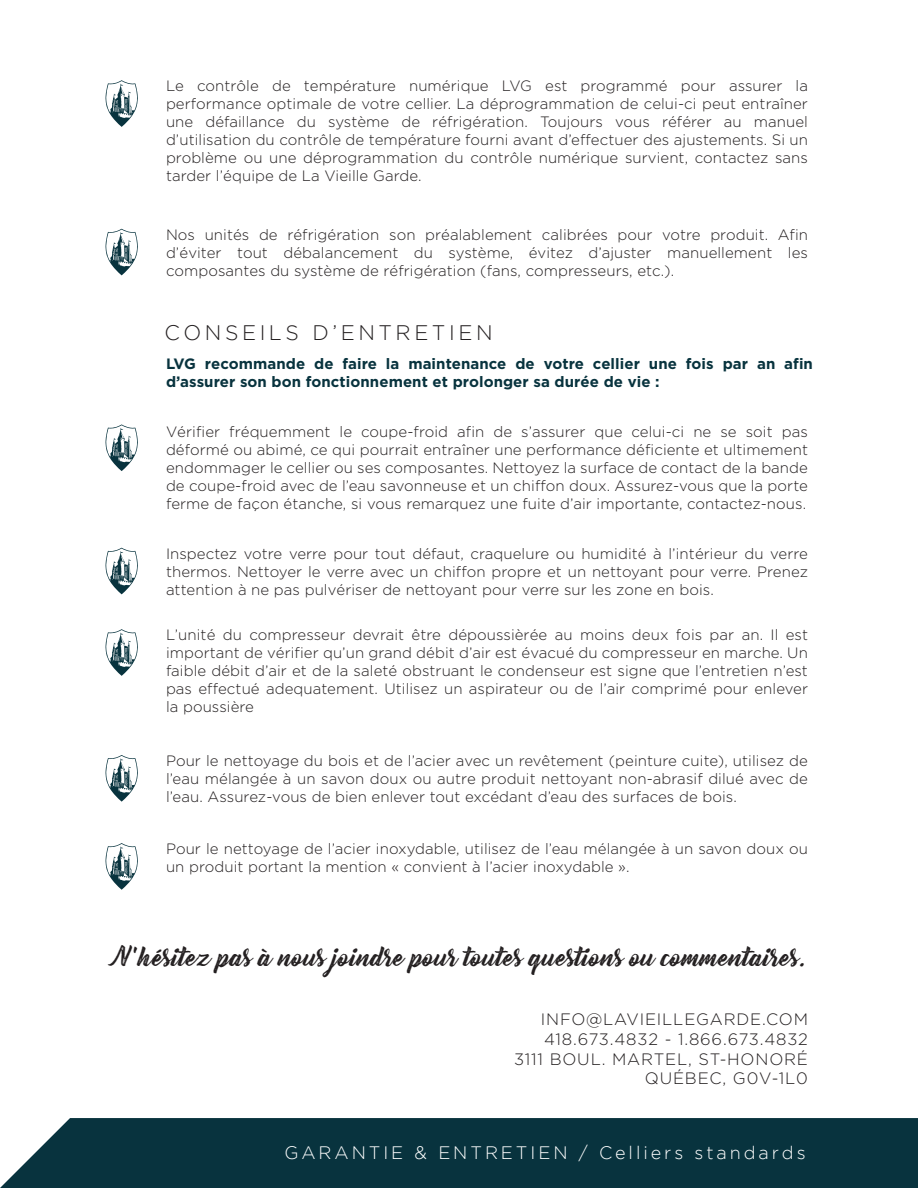
<style>
.page{position:relative;width:918px;height:1188px;background:#fff}
.page>*{position:absolute;margin:0;border:0;box-sizing:border-box;transform-origin:0 0}
.t1{font:24px "Bernadette Rough";letter-spacing:.005em;color:#231f20}
.t2{font:300 21px "Gotham";letter-spacing:.17em;color:#231f20}
.t3{font:300 18px "Gotham";letter-spacing:.16em;color:#fff}
.t4{font:300 16.5px/19.8px "Gotham";letter-spacing:.05em;color:#231f20;text-align:right}
.t5{font:300 15px/18px "Gotham";letter-spacing:.005em;color:#231f20;text-align:justify}
.t6{font:700 15px/18px "Gotham";letter-spacing:.005em;color:#08333e}
</style>
<div class="page">
<div style="left:0;top:1118px;width:918px;height:70px;background:#08333e"></div>
<svg style="left:105px;top:424px;width:33px;height:47px"></svg>
<svg style="left:105px;top:229px;width:33px;height:46px"></svg>
<svg style="left:105px;top:80px;width:33px;height:47px"></svg>
<svg style="left:105px;top:755px;width:33px;height:47px"></svg>
<svg style="left:105px;top:548px;width:33px;height:46px"></svg>
<svg style="left:105px;top:629px;width:33px;height:47px"></svg>
<svg style="left:105px;top:843px;width:33px;height:47px"></svg>
<p class="t5" style="left:166px;top:77px;width:644px">Le contrôle de température numérique LVG est programmé pour assurer la performance optimale de votre cellier. La déprogrammation de celui-ci peut entraîner une défaillance du système de réfrigération. Toujours vous référer au manuel d’utilisation du contrôle de température fourni avant d’effectuer des ajustements. Si un problème ou une déprogrammation du contrôle numérique survient, contactez sans tarder l’équipe de La Vieille Garde.</p>
<p class="t5" style="left:166px;top:225px;width:644px">Nos unités de réfrigération son préalablement calibrées pour votre produit. Afin d’éviter tout débalancement du système, évitez d’ajuster manuellement les composantes du système de réfrigération (fans, compresseurs, etc.).</p>
<h2 class="t2" style="left:165px;top:321px;width:330px">CONSEILS D’ENTRETIEN</h2>
<p class="t6" style="left:166px;top:355px;width:649px">LVG recommande de faire la maintenance de votre cellier une fois par an afin d’assurer son bon fonctionnement et prolonger sa durée de vie :</p>
<p class="t5" style="left:166px;top:422px;width:644px">Vérifier fréquemment le coupe-froid afin de s’assurer que celui-ci ne se soit pas déformé ou abimé, ce qui pourrait entraîner une performance déficiente et ultimement endommager le cellier ou ses composantes. Nettoyez la surface de contact de la bande de coupe-froid avec de l’eau savonneuse et un chiffon doux. Assurez-vous que la porte ferme de façon étanche, si vous remarquez une fuite d’air importante, contactez-nous.</p>
<p class="t5" style="left:166px;top:544px;width:644px">Inspectez votre verre pour tout défaut, craquelure ou humidité à l’intérieur du verre thermos. Nettoyer le verre avec un chiffon propre et un nettoyant pour verre. Prenez attention à ne pas pulvériser de nettoyant pour verre sur les zone en bois.</p>
<p class="t5" style="left:166px;top:626px;width:644px">L’unité du compresseur devrait être dépoussièrée au moins deux fois par an. Il est important de vérifier qu’un grand débit d’air est évacué du compresseur en marche. Un faible débit d’air et de la saleté obstruant le condenseur est signe que l’entretien n’est pas effectué adequatement. Utilisez un aspirateur ou de l’air comprimé pour enlever la poussière</p>
<p class="t5" style="left:166px;top:751px;width:644px">Pour le nettoyage du bois et de l’acier avec un revêtement (peinture cuite), utilisez de l’eau mélangée à un savon doux ou autre produit nettoyant non-abrasif dilué avec de l’eau. Assurez-vous de bien enlever tout excédant d’eau des surfaces de bois.</p>
<p class="t5" style="left:166px;top:840px;width:644px">Pour le nettoyage de l’acier inoxydable, utilisez de l’eau mélangée à un savon doux ou un produit portant la mention « convient à l’acier inoxydable ».</p>
<h1 class="t1" style="left:113px;top:938px;width:696px">N’hésitez pas à nous joindre pour toutes questions ou commentaires.</h1>
<p class="t4" style="left:514px;top:1009px;width:295px">INFO@LAVIEILLEGARDE.COM<br>418.673.4832 - 1.866.673.4832<br>3111 BOUL. MARTEL, ST-HONORÉ<br>QUÉBEC, G0V-1L0</p>
<p class="t3" style="left:284px;top:1143px;width:523px">GARANTIE &amp; ENTRETIEN / Celliers standards</p>
</div>
